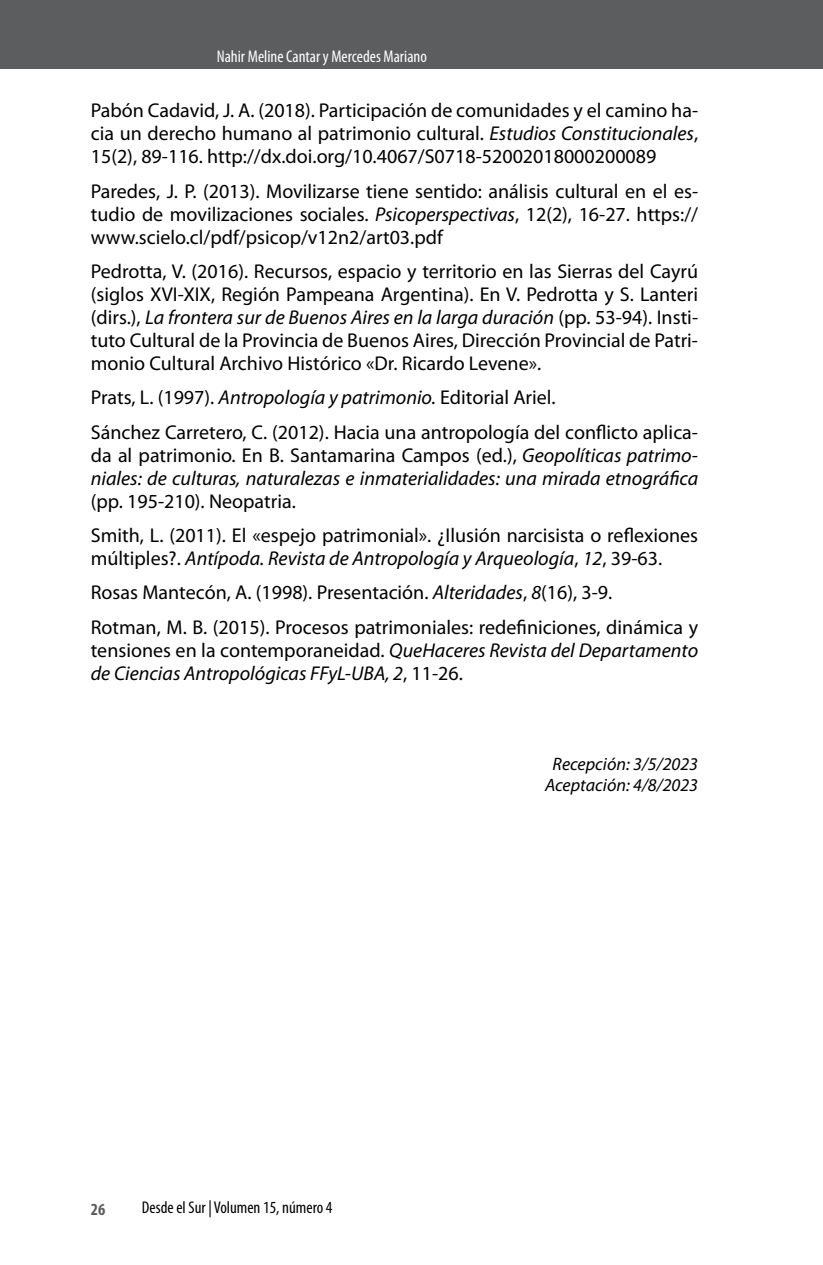
<style>
.page{position:relative;width:823px;height:1265px;background:#fff}
.page>*{position:absolute;margin:0;border:0;box-sizing:border-box;transform-origin:0 0}
.t1{font:20px/23px "Myriad Pro";color:#000;text-align:justify}
.t2{font:italic 20px/23px "Myriad Pro";color:#000}
.t3{font:italic 18px/21.6px "Myriad Pro";color:#000;text-align:center}
.t4{font:condensed 17px "Myriad Pro";color:#fff}
.t5{font:condensed 17px "Myriad Pro";color:#000}
.t6{font:700 condensed 17px "Myriad Pro";color:#5c5d5f}
.s1{font-style:italic}
.s2{font-style:normal}
</style>
<div class="page">
<div style="left:0;top:0;width:822px;height:68px;background:#5c5d5f"></div>
<p class="t4" style="left:217px;top:46px;width:211px">Nahir Meline Cantar y Mercedes Mariano</p>
<p class="t1" style="left:91px;top:99px;width:608px">Pabón Cadavid, J. A. (2018). Participación de comunidades y el camino ha&shy;cia un derecho humano al patrimonio cultural. <span class="s1">Estudios Constitucionales</span>, 15(2), 89-116. http://dx.doi.org/10.4067/S0718-52002018000200089</p>
<p class="t1" style="left:91px;top:179px;width:608px">Paredes, J. P. (2013). Movilizarse tiene sentido: análisis cultural en el es&shy;tudio de movilizaciones sociales. <span class="s1">Psicoperspectivas</span>, 12(2), 16-27. https:// www.scielo.cl/pdf/psicop/v12n2/art03.pdf</p>
<p class="t1" style="left:91px;top:259px;width:608px">Pedrotta, V. (2016). Recursos, espacio y territorio en las Sierras del Cayrú (siglos XVI-XIX, Región Pampeana Argentina). En V. Pedrotta y S. Lanteri (dirs.), <span class="s1">La frontera sur de Buenos Aires en la larga duración</span> (pp. 53-94). Insti&shy;tuto Cultural de la Provincia de Buenos Aires, Dirección Provincial de Patri&shy;monio Cultural Archivo Histórico «Dr. Ricardo Levene».</p>
<p class="t1" style="left:91px;top:380px;width:608px;line-height:34.4px">Prats, L. (1997). <span class="s1">Antropología y patrimonio.</span> Editorial Ariel.<br>Sánchez Carretero, C. (2012). Hacia una antropología del conflicto aplica-</p>
<p class="t2" style="left:91px;top:443px;width:608px"><span class="s2">da al patrimonio. En B. Santamarina Campos (ed.),</span> Geopolíticas patrimo&shy;niales: de culturas, naturalezas e inmaterialidades: una mirada etnográfica</p>
<p class="t1" style="left:91px;top:483px;width:608px;line-height:34.4px">(pp. 195-210). Neopatria.<br>Smith, L. (2011). El «espejo patrimonial». ¿Ilusión narcisista o reflexiones</p>
<p class="t1" style="left:91px;top:541px;width:608px;line-height:34.4px;text-align:left">múltiples?. <span class="s1">Antípoda. Revista de Antropología y Arqueología</span>, <span class="s1">12</span>, 39-63.<br>Rosas Mantecón, A. (1998). Presentación. <span class="s1">Alteridades</span>, <span class="s1">8</span>(16), 3-9.<br>Rotman, M. B. (2015). Procesos patrimoniales: redefiniciones, dinámica y</p>
<p class="t2" style="left:91px;top:638px;width:608px"><span class="s2">tensiones en la contemporaneidad.</span> QueHaceres Revista del Departamento de Ciencias Antropológicas FFyL-UBA, 2<span class="s2">, 11-26.</span></p>
<p class="t6" style="left:91px;top:1198px;width:16px">26</p>
<p class="t5" style="left:142px;top:1196px;width:192px">Desde el Sur | Volumen 15, número 4</p>
<p class="t3" style="left:545px;top:752px;width:154px">Recepción: 3/5/2023<br>Aceptación: 4/8/2023</p>
</div>
